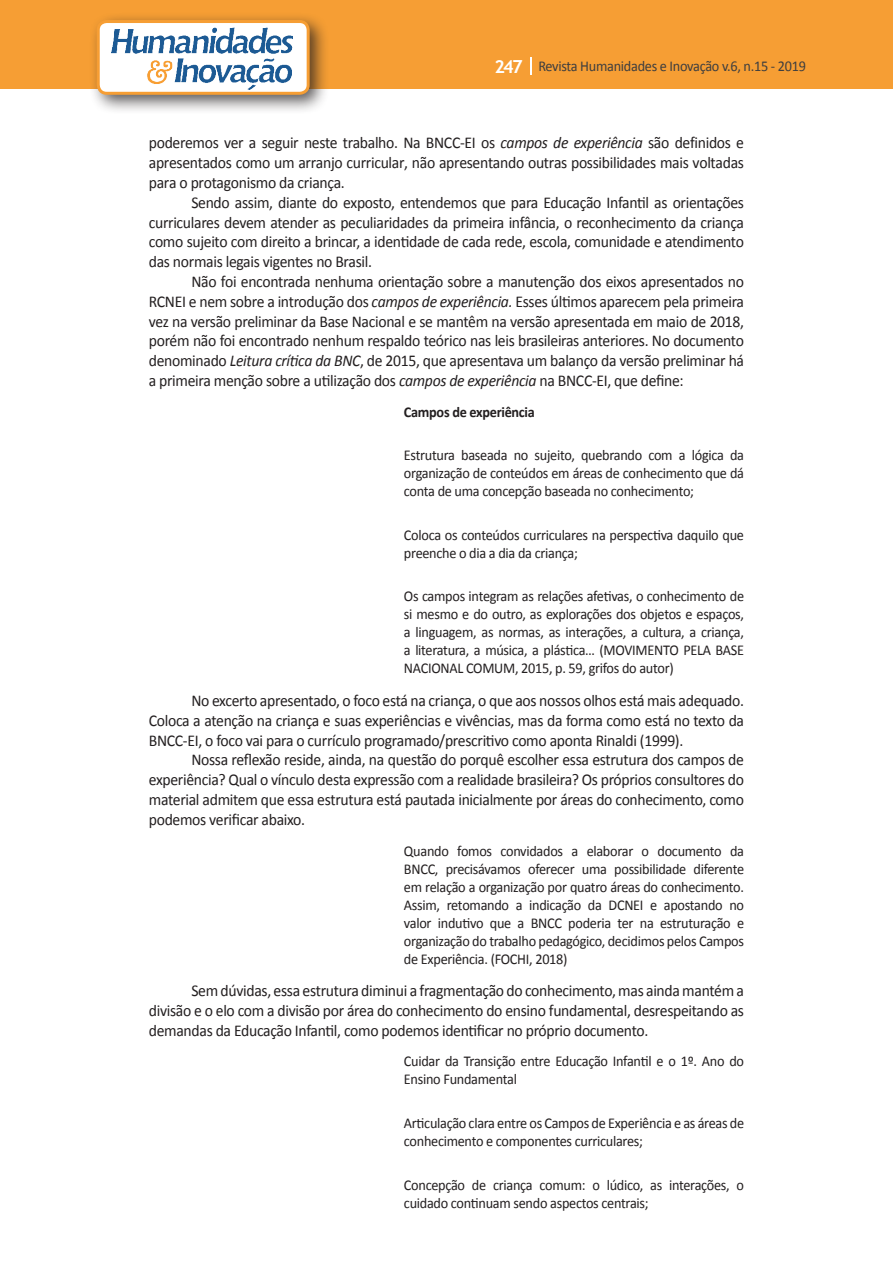
<style>
.page{position:relative;width:893px;height:1263px;background:#fff}
.page>*{position:absolute;margin:0;border:0;box-sizing:border-box;transform-origin:0 0}
.texto{font:16.5px/19.8px "Calibri";letter-spacing:-.02em;color:#231f20;text-align:justify;scale:.95 1}
.citacao{font:15px/18px "Calibri";letter-spacing:-.02em;color:#231f20;scale:.95 1}
.t1{font:15px "Calibri";letter-spacing:-.02em;color:#3e3e3f;scale:.95 1}
.citacao-2{font:700 15px "Calibri";letter-spacing:-.02em;color:#231f20;scale:.95 1}
.s1{font-family:"Trebuchet MS";font-weight:700;font-size:18px;color:#fff}
.s2{font-style:italic}
</style>
<div class="page">
<div style="left:0;top:0;width:893px;height:88px;background:#f69e34"></div>
<svg style="left:530px;top:57px;width:2px;height:18px"></svg>
<div style="left:88px;top:12px;width:242px;height:103px;background:#231f20;opacity:.75"></div>
<div style="left:98px;top:22px;width:210px;height:71px;background:#fff;border-radius:9px"></div>
<img style="left:112px;top:27px;width:181px;height:62px">
<div style="left:97px;top:20px;width:213px;height:75px;border:3px solid #f69e34;border-radius:9px"></div>
<p class="t1" style="left:495px;top:57px;width:329px"><span class="s1">247</span> Revista Humanidades e Inovação v.6, n.15 - 2019</p>
<p class="texto" style="left:149px;top:133px;width:628px">poderemos ver a seguir neste trabalho. Na BNCC-EI os <span class="s2">campos de experiência</span> são definidos e apresentados como um arranjo curricular, não apresentando outras possibilidades mais voltadas para o protagonismo da criança.</p>
<p class="texto" style="left:149px;top:193px;width:628px;text-indent:43px">Sendo assim, diante do exposto, entendemos que para Educação Infantil as orientações curriculares devem atender as peculiaridades da primeira infância, o reconhecimento da criança como sujeito com direito a brincar, a identidade de cada rede, escola, comunidade e atendimento das normais legais vigentes no Brasil.</p>
<p class="texto" style="left:149px;top:272px;width:628px;text-indent:43px">Não foi encontrada nenhuma orientação sobre a manutenção dos eixos apresentados no RCNEI e nem sobre a introdução dos <span class="s2">campos de experiência.</span> Esses últimos aparecem pela primeira vez na versão preliminar da Base Nacional e se mantêm na versão apresentada em maio de 2018, porém não foi encontrado nenhum respaldo teórico nas leis brasileiras anteriores. No documento denominado <span class="s2">Leitura crítica da BNC</span>, de 2015, que apresentava um balanço da versão preliminar há a primeira menção sobre a utilização dos <span class="s2">campos de experiência</span> na BNCC-EI, que define:</p>
<p class="citacao-2" style="left:404px;top:401px;width:139px">Campos de experiência</p>
<p class="citacao" style="left:404px;top:446px;width:359px">Estrutura baseada no sujeito, quebrando com a lógica da organização de conteúdos em áreas de conhecimento que dá conta de uma concepção baseada no conhecimento;</p>
<p class="citacao" style="left:404px;top:526px;width:359px">Coloca os conteúdos curriculares na perspectiva daquilo que preenche o dia a dia da criança;</p>
<p class="citacao" style="left:404px;top:587px;width:360px;text-align:justify">Os campos integram as relações afetivas, o conhecimento de si mesmo e do outro, as explorações dos objetos e espaços, a linguagem, as normas, as interações, a cultura, a criança, a literatura, a música, a plástica… (MOVIMENTO PELA BASE NACIONAL COMUM, 2015, p. 59, grifos do autor)</p>
<p class="texto" style="left:149px;top:691px;width:628px;text-indent:43px">No excerto apresentado, o foco está na criança, o que aos nossos olhos está mais adequado.<br>Coloca a atenção na criança e suas experiências e vivências, mas da forma como está no texto da BNCC-EI, o foco vai para o currículo programado/prescritivo como aponta Rinaldi (1999).</p>
<p class="texto" style="left:149px;top:750px;width:628px;text-indent:43px">Nossa reflexão reside, ainda, na questão do porquê escolher essa estrutura dos campos de experiência? Qual o vínculo desta expressão com a realidade brasileira? Os próprios consultores do material admitem que essa estrutura está pautada inicialmente por áreas do conhecimento, como podemos verificar abaixo.</p>
<p class="citacao" style="left:404px;top:842px;width:360px;text-align:justify">Quando fomos convidados a elaborar o documento da BNCC, precisávamos oferecer uma possibilidade diferente em relação a organização por quatro áreas do conhecimento.<br>Assim, retomando a indicação da DCNEI e apostando no valor indutivo que a BNCC poderia ter na estruturação e organização do trabalho pedagógico, decidimos pelos Campos de Experiência. (FOCHI, 2018)</p>
<p class="texto" style="left:149px;top:981px;width:628px;text-indent:43px">Sem dúvidas, essa estrutura diminui a fragmentação do conhecimento, mas ainda mantém a divisão e o elo com a divisão por área do conhecimento do ensino fundamental, desrespeitando as demandas da Educação Infantil, como podemos identificar no próprio documento.</p>
<p class="citacao" style="left:404px;top:1052px;width:359px">Cuidar da Transição entre Educação Infantil e o 1º. Ano do<br>Ensino Fundamental</p>
<p class="citacao" style="left:404px;top:1114px;width:360px">Articulação clara entre os Campos de Experiência e as áreas de conhecimento e componentes curriculares;</p>
<p class="citacao" style="left:404px;top:1175px;width:359px">Concepção de criança comum: o lúdico, as interações, o cuidado continuam sendo aspectos centrais;</p>
</div>
